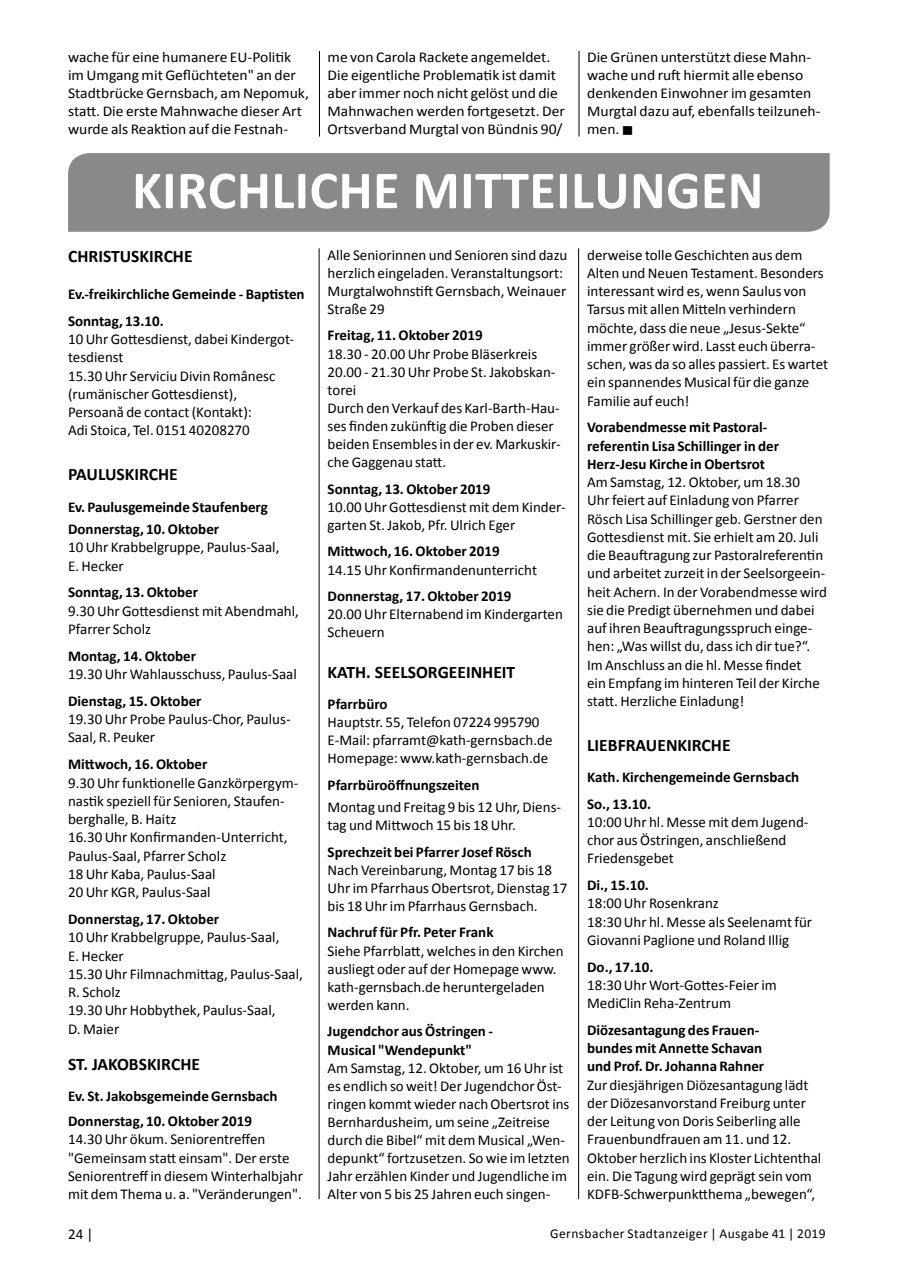
<style>
.page{position:relative;width:902px;height:1280px;background:#fff}
.page>*{position:absolute;margin:0;border:0;box-sizing:border-box;transform-origin:0 0}
.t1{font:700 54px "Calibri";letter-spacing:.01em;color:#fff}
.t2{font:700 17.55px "Calibri";color:#000}
.t3{font:15px/18.3px "Calibri";color:#000}
.t4{font:700 15px/18.3px "Calibri";color:#000}
.t5{font:15px/18px "Calibri";color:#000;scale:1.04 1}
.t6{font:13.5px "Calibri";letter-spacing:.025em;color:#000}
</style>
<div class="page">
<hr style="left:578px;top:51px;width:1px;height:85px;background:#000">
<hr style="left:319px;top:51px;width:1px;height:85px;background:#000">
<div style="left:68px;top:153px;width:761px;height:79px;background:#8a8989"></div>
<hr style="left:578px;top:248px;width:1px;height:951px;background:#000">
<hr style="left:319px;top:248px;width:1px;height:951px;background:#000">
<p class="t5" style="left:68px;top:48px;width:233px">wache für eine humanere EU-Politik im Umgang mit Geflüchteten" an der Stadtbrücke Gernsbach, am Nepomuk, statt. Die erste Mahnwache dieser Art wurde als Reaktion auf die Festnah-</p>
<p class="t5" style="left:327px;top:48px;width:230px">me von Carola Rackete angemeldet.<br>Die eigentliche Problematik ist damit aber immer noch nicht gelöst und die Mahnwachen werden fortgesetzt. Der Ortsverband Murgtal von Bündnis 90/</p>
<p class="t5" style="left:587px;top:48px;width:226px">Die Grünen unterstützt diese Mahn&shy;wache und ruft hiermit alle ebenso denkenden Einwohner im gesamten<br>Murgtal dazu auf, ebenfalls teilzuneh&shy;men. ■</p>
<h1 class="t1" style="left:132px;top:156px;width:632px">KIRCHLICHE MITTEILUNGEN</h1>
<p class="t2" style="left:68px;top:244px;width:126px">CHRISTUSKIRCHE</p>
<p class="t4" style="left:68px;top:280px;width:238px;line-height:26.8px">Ev.-freikirchliche Gemeinde - Baptisten<br>Sonntag, 13.10.</p>
<p class="t3" style="left:68px;top:330px;width:227px">10 Uhr Gottesdienst, dabei Kindergot&shy;tesdienst<br>15.30 Uhr Serviciu Divin Românesc (rumänischer Gottesdienst),<br>Persoană de contact (Kontakt):<br>Adi Stoica, Tel. 0151 40208270</p>
<p class="t2" style="left:68px;top:463px;width:111px">PAULUSKIRCHE</p>
<p class="t4" style="left:68px;top:495px;width:201px;line-height:22.5px">Ev. Paulusgemeinde Staufenberg<br>Donnerstag, 10. Oktober</p>
<p class="t3" style="left:68px;top:538px;width:213px">10 Uhr Krabbelgruppe, Paulus-Saal,<br>E. Hecker</p>
<p class="t4" style="left:68px;top:583px;width:132px">Sonntag, 13. Oktober</p>
<p class="t3" style="left:68px;top:602px;width:232px">9.30 Uhr Gottesdienst mit Abendmahl,<br>Pfarrer Scholz</p>
<p class="t4" style="left:68px;top:647px;width:130px">Montag, 14. Oktober</p>
<p class="t3" style="left:68px;top:665px;width:230px">19.30 Uhr Wahlausschuss, Paulus-Saal</p>
<p class="t4" style="left:68px;top:692px;width:135px">Dienstag, 15. Oktober</p>
<p class="t3" style="left:68px;top:710px;width:224px">19.30 Uhr Probe Paulus-Chor, Paulus-<br>Saal, R. Peuker</p>
<p class="t4" style="left:68px;top:755px;width:141px">Mittwoch, 16. Oktober</p>
<p class="t3" style="left:68px;top:773px;width:232px">9.30 Uhr funktionelle Ganzkörpergym&shy;nastik speziell für Senioren, Staufen&shy;berghalle, B. Haitz<br>16.30 Uhr Konfirmanden-Unterricht,<br>Paulus-Saal, Pfarrer Scholz<br>18 Uhr Kaba, Paulus-Saal<br>20 Uhr KGR, Paulus-Saal</p>
<p class="t4" style="left:68px;top:910px;width:153px">Donnerstag, 17. Oktober</p>
<p class="t3" style="left:68px;top:928px;width:236px">10 Uhr Krabbelgruppe, Paulus-Saal,<br>E. Hecker<br>15.30 Uhr Filmnachmittag, Paulus-Saal,<br>R. Scholz<br>19.30 Uhr Hobbythek, Paulus-Saal,<br>D. Maier</p>
<p class="t2" style="left:68px;top:1053px;width:133px">ST. JAKOBSKIRCHE</p>
<p class="t4" style="left:68px;top:1084px;width:211px;line-height:24.6px">Ev. St. Jakobsgemeinde Gernsbach<br>Donnerstag, 10. Oktober 2019</p>
<p class="t3" style="left:68px;top:1130px;width:236px">14.30 Uhr ökum. Seniorentreffen "Gemeinsam statt einsam". Der erste Seniorentreff in diesem Winterhalbjahr mit dem Thema u. a. "Veränderungen".</p>
<p class="t3" style="left:327px;top:246px;width:241px">Alle Seniorinnen und Senioren sind dazu herzlich eingeladen. Veranstaltungsort:<br>Murgtalwohnstift Gernsbach, Weinauer Straße 29</p>
<p class="t4" style="left:327px;top:326px;width:156px">Freitag, 11. Oktober 2019</p>
<p class="t3" style="left:327px;top:344px;width:234px">18.30 - 20.00 Uhr Probe Bläserkreis<br>20.00 - 21.30 Uhr Probe St. Jakobskan&shy;torei<br>Durch den Verkauf des Karl-Barth-Hau&shy;ses finden zukünftig die Proben dieser beiden Ensembles in der ev. Markuskir&shy;che Gaggenau statt.</p>
<p class="t4" style="left:327px;top:479px;width:164px">Sonntag, 13. Oktober 2019</p>
<p class="t3" style="left:327px;top:498px;width:239px">10.00 Uhr Gottesdienst mit dem Kinder&shy;garten St. Jakob, Pfr. Ulrich Eger</p>
<p class="t4" style="left:327px;top:542px;width:174px">Mittwoch, 16. Oktober 2019</p>
<p class="t3" style="left:327px;top:560px;width:211px">14.15 Uhr Konfirmandenunterricht</p>
<p class="t4" style="left:327px;top:587px;width:185px">Donnerstag, 17. Oktober 2019</p>
<p class="t3" style="left:327px;top:605px;width:237px">20.00 Uhr Elternabend im Kindergarten<br>Scheuern</p>
<p class="t2" style="left:327px;top:661px;width:189px">KATH. SEELSORGEEINHEIT</p>
<p class="t4" style="left:327px;top:694px;width:61px">Pfarrbüro</p>
<p class="t3" style="left:327px;top:713px;width:226px">Hauptstr. 55, Telefon 07224 995790<br>E-Mail: pfarramt@kath-gernsbach.de<br>Homepage: www.kath-gernsbach.de</p>
<p class="t4" style="left:327px;top:775px;width:153px">Pfarrbüroöffnungszeiten</p>
<p class="t3" style="left:327px;top:798px;width:235px">Montag und Freitag 9 bis 12 Uhr, Diens&shy;tag und Mittwoch 15 bis 18 Uhr.</p>
<p class="t4" style="left:327px;top:842px;width:206px">Sprechzeit bei Pfarrer Josef Rösch</p>
<p class="t3" style="left:327px;top:861px;width:241px">Nach Vereinbarung, Montag 17 bis 18<br>Uhr im Pfarrhaus Obertsrot, Dienstag 17 bis 18 Uhr im Pfarrhaus Gernsbach.</p>
<p class="t4" style="left:327px;top:923px;width:167px">Nachruf für Pfr. Peter Frank</p>
<p class="t3" style="left:327px;top:941px;width:237px">Siehe Pfarrblatt, welches in den Kirchen ausliegt oder auf der Homepage www. kath-gernsbach.de heruntergeladen werden kann.</p>
<p class="t4" style="left:327px;top:1022px;width:167px">Jugendchor aus Östringen -<br>Musical "Wendepunkt"</p>
<p class="t3" style="left:327px;top:1059px;width:243px">Am Samstag, 12. Oktober, um 16 Uhr ist es endlich so weit! Der Jugendchor Öst&shy;ringen kommt wieder nach Obertsrot ins Bernhardusheim, um seine „Zeitreise durch die Bibel“ mit dem Musical „Wen&shy;depunkt“ fortzusetzen. So wie im letzten Jahr erzählen Kinder und Jugendliche im Alter von 5 bis 25 Jahren euch singen-</p>
<p class="t3" style="left:587px;top:246px;width:242px">derweise tolle Geschichten aus dem Alten und Neuen Testament. Besonders interessant wird es, wenn Saulus von Tarsus mit allen Mitteln verhindern möchte, dass die neue „Jesus-Sekte“ immer größer wird. Lasst euch überra&shy;schen, was da so alles passiert. Es wartet ein spannendes Musical für die ganze Familie auf euch!</p>
<p class="t4" style="left:587px;top:418px;width:193px">Vorabendmesse mit Pastoral&shy;referentin Lisa Schillinger in der<br>Herz-Jesu Kirche in Obertsrot</p>
<p class="t3" style="left:587px;top:473px;width:241px">Am Samstag, 12. Oktober, um 18.30<br>Uhr feiert auf Einladung von Pfarrer Rösch Lisa Schillinger geb. Gerstner den Gottesdienst mit. Sie erhielt am 20. Juli die Beauftragung zur Pastoralreferentin und arbeitet zurzeit in der Seelsorgeein&shy;heit Achern. In der Vorabendmesse wird sie die Predigt übernehmen und dabei auf ihren Beauftragungsspruch einge&shy;hen: „Was willst du, dass ich dir tue?“.<br>Im Anschluss an die hl. Messe findet<br>ein Empfang im hinteren Teil der Kirche statt. Herzliche Einladung!</p>
<p class="t2" style="left:587px;top:734px;width:145px">LIEBFRAUENKIRCHE</p>
<p class="t4" style="left:587px;top:764px;width:214px;line-height:26.7px">Kath. Kirchengemeinde Gernsbach<br>So., 13.10.</p>
<p class="t3" style="left:587px;top:813px;width:223px">10:00 Uhr hl. Messe mit dem Jugend&shy;chor aus Östringen, anschließend<br>Friedensgebet</p>
<p class="t4" style="left:587px;top:876px;width:63px">Di., 15.10.</p>
<p class="t3" style="left:587px;top:894px;width:226px">18:00 Uhr Rosenkranz<br>18:30 Uhr hl. Messe als Seelenamt für<br>Giovanni Paglione und Roland Illig</p>
<p class="t4" style="left:587px;top:957px;width:68px">Do., 17.10.</p>
<p class="t3" style="left:587px;top:976px;width:191px">18:30 Uhr Wort-Gottes-Feier im<br>MediClin Reha-Zentrum</p>
<p class="t4" style="left:587px;top:1021px;width:179px">Diözesantagung des Frauen&shy;bundes mit Annette Schavan und Prof. Dr. Johanna Rahner</p>
<p class="t3" style="left:587px;top:1075px;width:236px">Zur diesjährigen Diözesantagung lädt der Diözesanvorstand Freiburg unter der Leitung von Doris Seiberling alle Frauenbundfrauen am 11. und 12.<br>Oktober herzlich ins Kloster Lichtenthal ein. Die Tagung wird geprägt sein vom KDFB-Schwerpunktthema „bewegen“,</p>
<p class="t3" style="left:68px;top:1225px;width:27px">24 |</p>
<p class="t6" style="left:550px;top:1225px;width:277px">Gernsbacher Stadtanzeiger | Ausgabe 41 | 2019</p>
</div>
